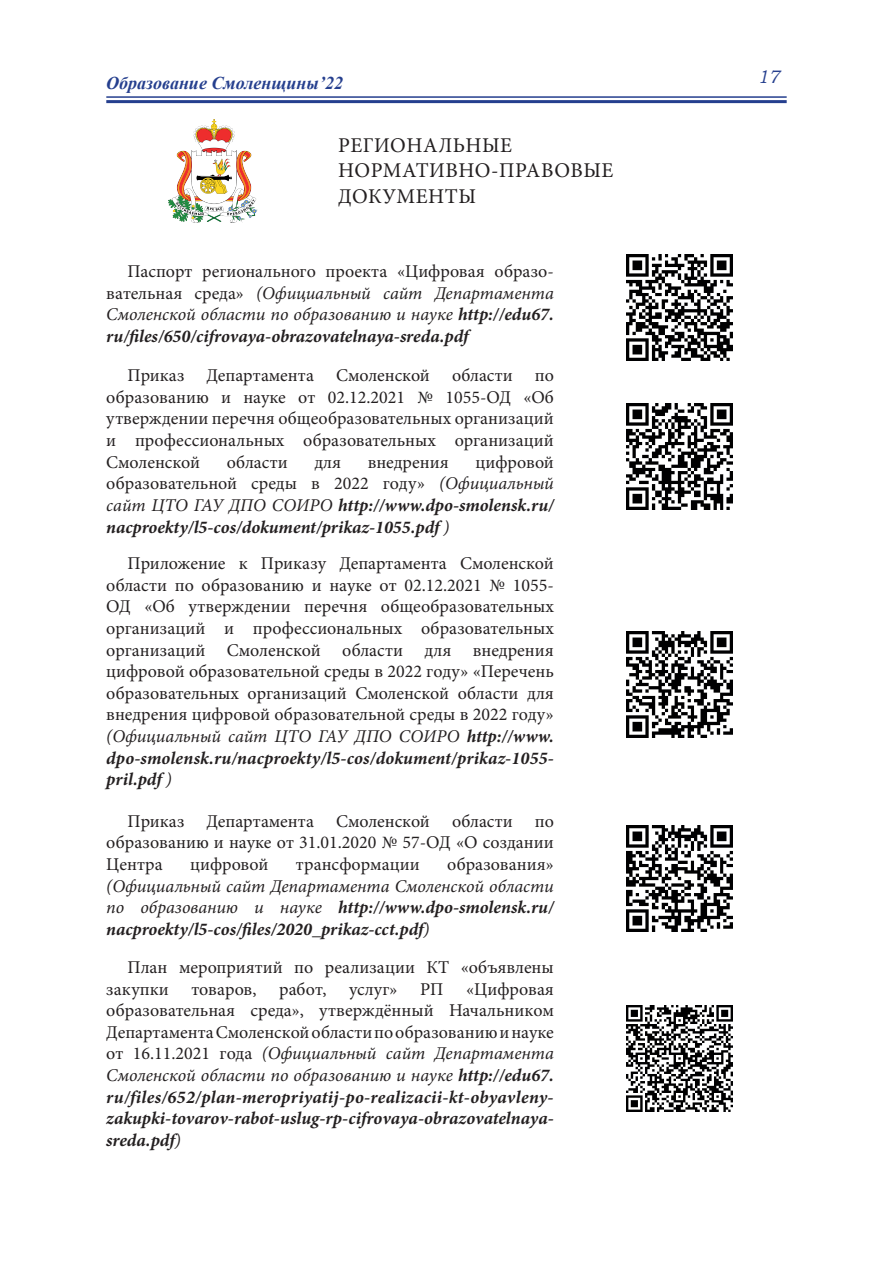
<style>
.page{position:relative;width:893px;height:1263px;background:#fff}
.page>*{position:absolute;margin:0;border:0;box-sizing:border-box;transform-origin:0 0}
.t1{font:21px/25.2px "Minion Pro";letter-spacing:.025em;color:#231f20}
.t2{font:18px/21.6px "Minion Pro";color:#231f20;text-align:justify}
.t3{font:italic 700 18px/21.6px "Minion Pro";color:#231f20;text-align:justify}
.t4{font:italic 18px/21.6px "Minion Pro";color:#231f20;text-align:justify}
.t5{font:italic 700 18px "Times New Roman";color:#253f8e}
.t6{font:italic 18px "Bookman Old Style";color:#253f8e}
.s1{font-style:normal}
.s2{font-weight:700}
.s3{font-weight:400;font-style:normal}
.s4{font-weight:400}
.s5{font-style:italic}
.s6{font-weight:700;font-style:italic}
</style>
<div class="page">
<hr style="left:106px;top:96px;width:681px;height:2px;background:#253f8e">
<hr style="left:106px;top:100px;width:681px;height:3px;background:#253f8e">
<img style="left:168px;top:120px;width:89px;height:102px">
<img style="left:626px;top:254px;width:106px;height:107px">
<img style="left:626px;top:403px;width:106px;height:106px">
<img style="left:626px;top:631px;width:106px;height:107px">
<img style="left:626px;top:825px;width:106px;height:107px">
<img style="left:626px;top:1005px;width:106px;height:106px">
<p class="t5" style="left:106px;top:70px;width:238px">Образование Смоленщины’22</p>
<p class="t6" style="left:757px;top:65px;width:24px">17</p>
<p class="t1" style="left:338px;top:133px;width:277px">РЕГИОНАЛЬНЫЕ<br>НОРМАТИВНО-ПРАВОВЫЕ<br>ДОКУМЕНТЫ</p>
<p class="t4" style="left:106px;top:260px;width:449px;text-indent:21px"><span class="s1">Паспорт регионального проекта «Цифровая образо&shy;вательная среда»</span> (Официальный сайт Департамента Смоленской области по образованию и науке <span class="s2">http://edu67. ru/files/650/cifrovaya-obrazovatelnaya-sreda.pdf</span></p>
<p class="t2" style="left:106px;top:365px;width:449px;text-indent:21px">Приказ Департамента Смоленской области по образованию и науке от 02.12.2021 № 1055-ОД «Об утверждении перечня общеобразовательных организаций и профессиональных образовательных организаций Смоленской</p>
<p class="t2" style="left:227px;top:451px;width:62px">области</p>
<p class="t2" style="left:314px;top:451px;width:28px">для</p>
<p class="t2" style="left:368px;top:451px;width:83px">внедрения</p>
<p class="t3" style="left:106px;top:451px;width:449px;text-indent:369px"><span class="s3">цифровой образовательной среды в 2022 году»</span> <span class="s4">(Официальный сайт ЦТО ГАУ ДПО СОИРО</span> http://www.dpo-smolensk.ru/ nacproekty/l5-cos/dokument/prikaz-1055.pdf <span class="s4">)</span></p>
<p class="t2" style="left:106px;top:553px;width:449px;text-indent:21px">Приложение к Приказу Департамента Смоленской области по образованию и науке от 02.12.2021 № 1055- ОД «Об утверждении перечня общеобразовательных организаций и профессиональных образовательных организаций Смоленской области для внедрения цифровой образовательной среды в 2022 году» «Перечень образовательных организаций Смоленской области для внедрения цифровой образовательной среды в 2022 году» <span class="s5">(Официальный сайт ЦТО ГАУ ДПО СОИРО</span> <span class="s6">http://www. dpo-smolensk.ru/nacproekty/l5-cos/dokument/prikaz-1055- pril.pdf</span> <span class="s5">)</span></p>
<p class="t2" style="left:106px;top:810px;width:449px;text-indent:21px">Приказ Департамента Смоленской области по образованию и науке от 31.01.2020 № 57-ОД «О создании Центра</p>
<p class="t2" style="left:190px;top:853px;width:80px">цифровой</p>
<p class="t2" style="left:296px;top:853px;width:125px">трансформации</p>
<p class="t2" style="left:447px;top:853px;width:108px">образования»</p>
<p class="t3" style="left:106px;top:875px;width:449px"><span class="s4">(Официальный сайт Департамента Смоленской области по образованию и науке</span> http://www.dpo-smolensk.ru/ nacproekty/l5-cos/files/2020_prikaz-cct.pdf<span class="s4">)</span></p>
<p class="t2" style="left:106px;top:956px;width:449px;text-indent:21px">План мероприятий по реализации КТ «объявлены закупки</p>
<p class="t2" style="left:191px;top:978px;width:67px">товаров,</p>
<p class="t2" style="left:279px;top:978px;width:49px">работ,</p>
<p class="t2" style="left:349px;top:978px;width:50px">услуг»</p>
<p class="t2" style="left:420px;top:978px;width:25px">РП</p>
<p class="t3" style="left:106px;top:978px;width:449px;text-indent:360px"><span class="s3">«Цифровая образовательная среда», утверждённый Начальником Департамента Смоленской области по образованию и науке от 16.11.2021 года</span> <span class="s4">(Официальный сайт Департамента Смоленской области по образованию и науке</span> http://edu67. ru/files/652/plan-meropriyatij-po-realizacii-kt-obyavleny&shy;zakupki-tovarov-rabot-uslug-rp-cifrovaya-obrazovatelnaya&shy;sreda.pdf<span class="s4">)</span></p>
</div>
